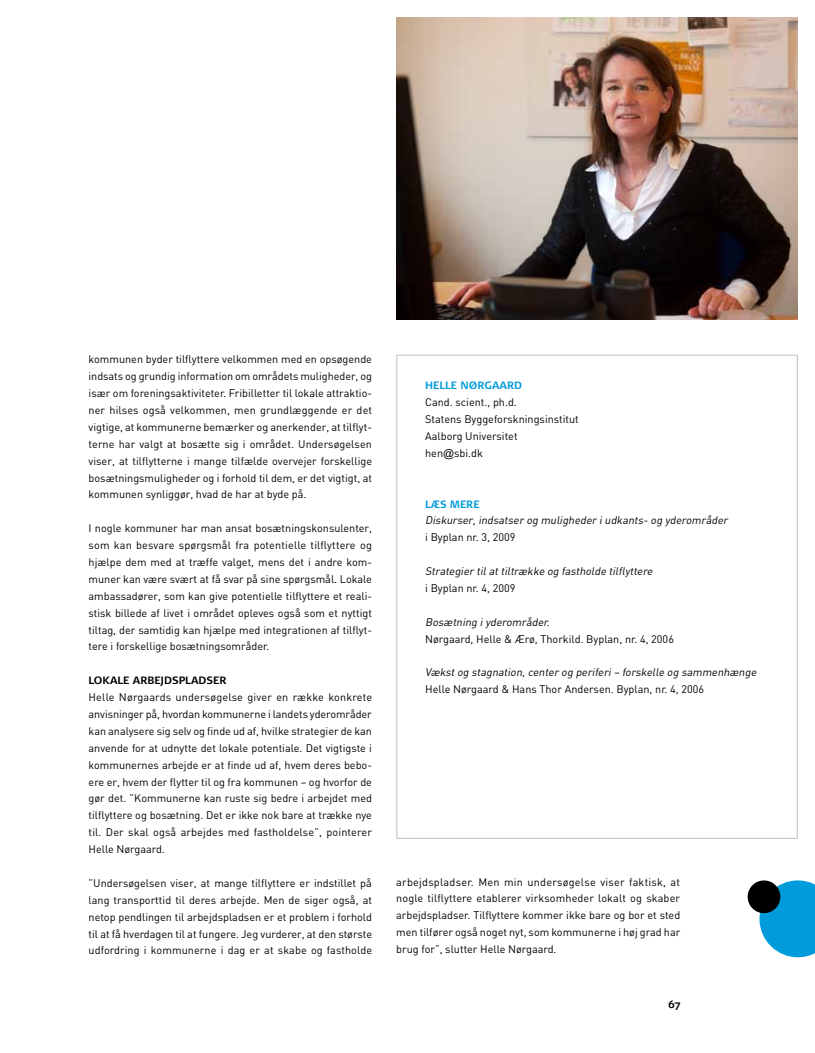
<style>
.page{position:relative;width:815px;height:1053px;background:#fff}
.page>*{position:absolute;margin:0;border:0;box-sizing:border-box;transform-origin:0 0}
.t1{font:10.88px/16.9px "DIN";color:#000;text-align:justify}
.t2{font:italic 10.88px "DIN";color:#000}
.t3{font:700 10.62px "Signa Normal";color:#000}
.t4{font:700 10.62px "Signa Normal";color:#009bda}
.s1{font-family:"M Arial"}
</style>
<div class="page">
<img style="left:397px;top:18px;width:400px;height:301px">
<svg style="left:759px;top:880px;width:56px;height:77px;background:#1fa6dd"></svg>
<div style="left:748px;top:880px;width:32px;height:33px;background:#000;border-radius:50%"></div>
<p class="t1" style="left:89px;top:351px;width:285px">kommunen byder tilflyttere velkommen med en opsøgende indsats og grundig information om områdets muligheder, og især om foreningsaktiviteter. Fribilletter til lokale attraktio&shy;ner hilses også velkommen, men grundlæggende er det vigtige, at kommunerne bemærker og anerkender, at tilflyt&shy;terne har valgt at bosætte sig i området. Undersøgelsen viser, at tilflytterne i mange tilfælde overvejer forskellige bosætningsmuligheder og i forhold til dem, er det vigtigt, at kommunen synliggør, hvad de har at byde på.</p>
<p class="t1" style="left:89px;top:519px;width:285px">I nogle kommuner har man ansat bosætningskonsulenter, som kan besvare spørgsmål fra potentielle tilflyttere og hjælpe dem med at træffe valget, mens det i andre kom&shy;muner kan være svært at få svar på sine spørgsmål. Lokale ambassadører, som kan give potentielle tilflyttere et reali&shy;stisk billede af livet i området opleves også som et nyttigt tiltag, der samtidig kan hjælpe med integrationen af tilflyt&shy;tere i forskellige bosætningsområder.</p>
<p class="t3" style="left:89px;top:674px;width:140px">LOKALE ARBEJDSPLADSER</p>
<p class="t1" style="left:89px;top:688px;width:285px">Helle Nørgaards undersøgelse giver en række konkrete anvisninger på, hvordan kommunerne i landets yderområder kan analysere sig selv og finde ud af, hvilke strategier de kan anvende for at udnytte det lokale potentiale. Det vigtigste i kommunernes arbejde er at finde ud af, hvem deres bebo&shy;ere er, hvem der flytter til og fra kommunen – og hvorfor de gør det. ”Kommunerne kan ruste sig bedre i arbejdet med tilflyttere og bosætning. Det er ikke nok bare at trække nye til. Der skal også arbejdes med fastholdelse”, pointerer Helle Nørgaard.</p>
<p class="t1" style="left:89px;top:874px;width:285px">”Undersøgelsen viser, at mange tilflyttere er indstillet på lang transporttid til deres arbejde. Men de siger også, at netop pendlingen til arbejdspladsen er et problem i forhold til at få hverdagen til at fungere. Jeg vurderer, at den største udfordring i kommunerne i dag er at skabe og fastholde</p>
<p class="t1" style="left:396px;top:873px;width:286px">arbejdspladser. Men min undersøgelse viser faktisk, at nogle tilflyttere etablerer virksomheder lokalt og skaber arbejdspladser. Tilflyttere kommer ikke bare og bor et sted men tilfører også noget nyt, som kommunerne i høj grad har brug for”, slutter Helle Nørgaard.</p>
<p class="t4" style="left:425px;top:379px;width:98px">H ELLE NØRGAARD</p>
<p class="t1" style="left:425px;top:393px;width:155px;text-align:left">Cand. scient., ph.d.<br>Statens Byggeforskningsinstitut<br>Aalborg Universitet<br>hen<span class="s1">@</span>sbi.dk</p>
<p class="t4" style="left:425px;top:497px;width:56px">LÆS MERE</p>
<p class="t2" style="left:425px;top:513px;width:306px">Diskurser,indsatser og muligheder iudkants- og yderområder</p>
<p class="t1" style="left:425px;top:528px;width:92px">i Byplan nr. 3, 2009</p>
<p class="t2" style="left:425px;top:564px;width:231px">Strategier tilattiltrække og fastholde tilflyttere</p>
<p class="t1" style="left:425px;top:579px;width:92px">i Byplan nr. 4, 2009</p>
<p class="t2" style="left:425px;top:615px;width:128px">Bosætning iyderområder.</p>
<p class="t1" style="left:425px;top:630px;width:250px">Nørgaard, Helle &amp; Ærø, Thorkild. Byplan, nr. 4, 2006</p>
<p class="t2" style="left:425px;top:665px;width:335px">Vækstog stagnation,center og periferi– forskelle og sammenhænge</p>
<p class="t1" style="left:425px;top:680px;width:280px">Helle Nørgaard &amp; Hans Thor Andersen. Byplan, nr. 4, 2006</p>
<p class="t3" style="left:668px;top:998px;width:13px">67</p>
</div>
